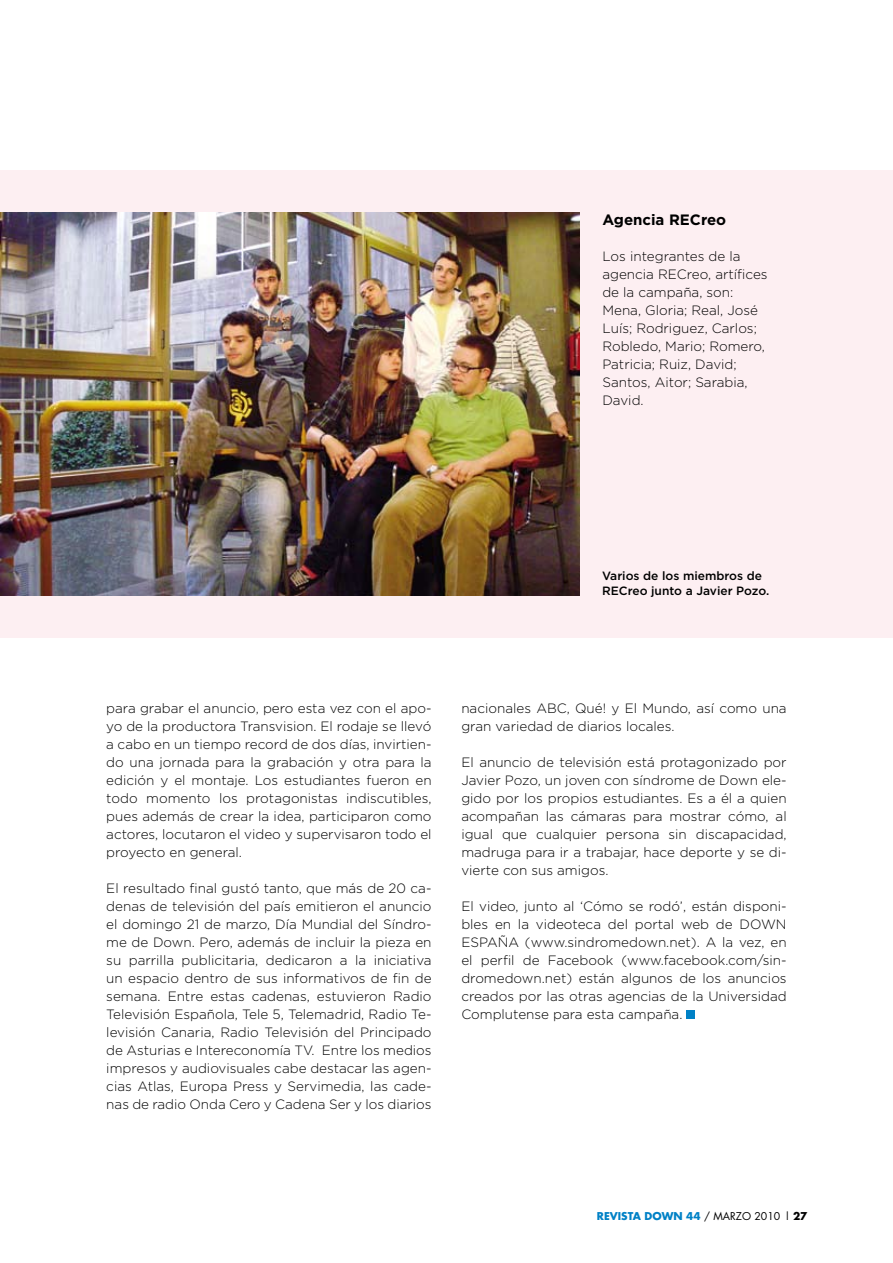
<style>
.page{position:relative;width:893px;height:1263px;background:#fff}
.page>*{position:absolute;margin:0;border:0;box-sizing:border-box;transform-origin:0 0}
.t1{font:700 15px "Gotham";color:#000}
.t2{font:300 13.5px/18px "Gotham";color:#000;text-align:justify}
.t3{font:500 12px/15px "Gotham";color:#000}
.t4{font:700 10.5px "Futura";color:#0081c6}
.s1{font-weight:400;color:#000}
.s2{color:#000}
</style>
<div class="page">
<div style="left:0;top:170px;width:893px;height:468px;background:#fdeff2"></div>
<img style="left:0;top:213px;width:580px;height:382px">
<div style="left:687px;top:1010px;width:8px;height:9px;background:#0081c6"></div>
<p class="t1" style="left:602px;top:211px;width:125px">Agencia RECreo</p>
<p class="t2" style="left:602px;top:247px;width:167px;text-align:left">Los integrantes de la agencia RECreo, artífices de la campaña, son:<br>Mena, Gloria; Real, José<br>Luís; Rodriguez, Carlos;<br>Robledo, Mario; Romero,<br>Patricia; Ruiz, David;<br>Santos, Aitor; Sarabia,<br>David.</p>
<p class="t3" style="left:602px;top:568px;width:169px">Varios de los miembros de<br>RECreo junto a Javier Pozo.</p>
<p class="t2" style="left:106px;top:699px;width:327px">para grabar el anuncio, pero esta vez con el apo&shy;yo de la productora Transvision. El rodaje se llevó a cabo en un tiempo record de dos días, invirtien&shy;do una jornada para la grabación y otra para la edición y el montaje. Los estudiantes fueron en todo momento los protagonistas indiscutibles, pues además de crear la idea, participaron como actores, locutaron el video y supervisaron todo el proyecto en general.</p>
<p class="t2" style="left:106px;top:879px;width:327px">El resultado final gustó tanto, que más de 20 ca&shy;denas de televisión del país emitieron el anuncio el domingo 21 de marzo, Día Mundial del Síndro&shy;me de Down. Pero, además de incluir la pieza en su parrilla publicitaria, dedicaron a la iniciativa un espacio dentro de sus informativos de fin de semana. Entre estas cadenas, estuvieron Radio Televisión Española, Tele 5, Telemadrid, Radio Te&shy;levisión Canaria, Radio Televisión del Principado de Asturias e Intereconomía TV. Entre los medios impresos y audiovisuales cabe destacar las agen&shy;cias Atlas, Europa Press y Servimedia, las cade&shy;nas de radio Onda Cero y Cadena Ser y los diarios</p>
<p class="t2" style="left:461px;top:699px;width:327px">nacionales ABC, Qué! y El Mundo, así como una gran variedad de diarios locales.</p>
<p class="t2" style="left:461px;top:753px;width:327px">El anuncio de televisión está protagonizado por Javier Pozo, un joven con síndrome de Down ele&shy;gido por los propios estudiantes. Es a él a quien acompañan las cámaras para mostrar cómo, al igual que cualquier persona sin discapacidad, madruga para ir a trabajar, hace deporte y se di&shy;vierte con sus amigos.</p>
<p class="t2" style="left:461px;top:897px;width:327px">El video, junto al ‘Cómo se rodó’, están disponi&shy;bles en la videoteca del portal web de DOWN ESPAÑA (www.sindromedown.net). A la vez, en el perfil de Facebook (www.facebook.com/sin&shy;dromedown.net) están algunos de los anuncios creados por las otras agencias de la Universidad Complutense para esta campaña.</p>
<p class="t4" style="left:597px;top:1209px;width:212px">REVISTA DOWN 44 <span class="s1">/ MARZO 2010 |</span> <span class="s2">27</span></p>
</div>
